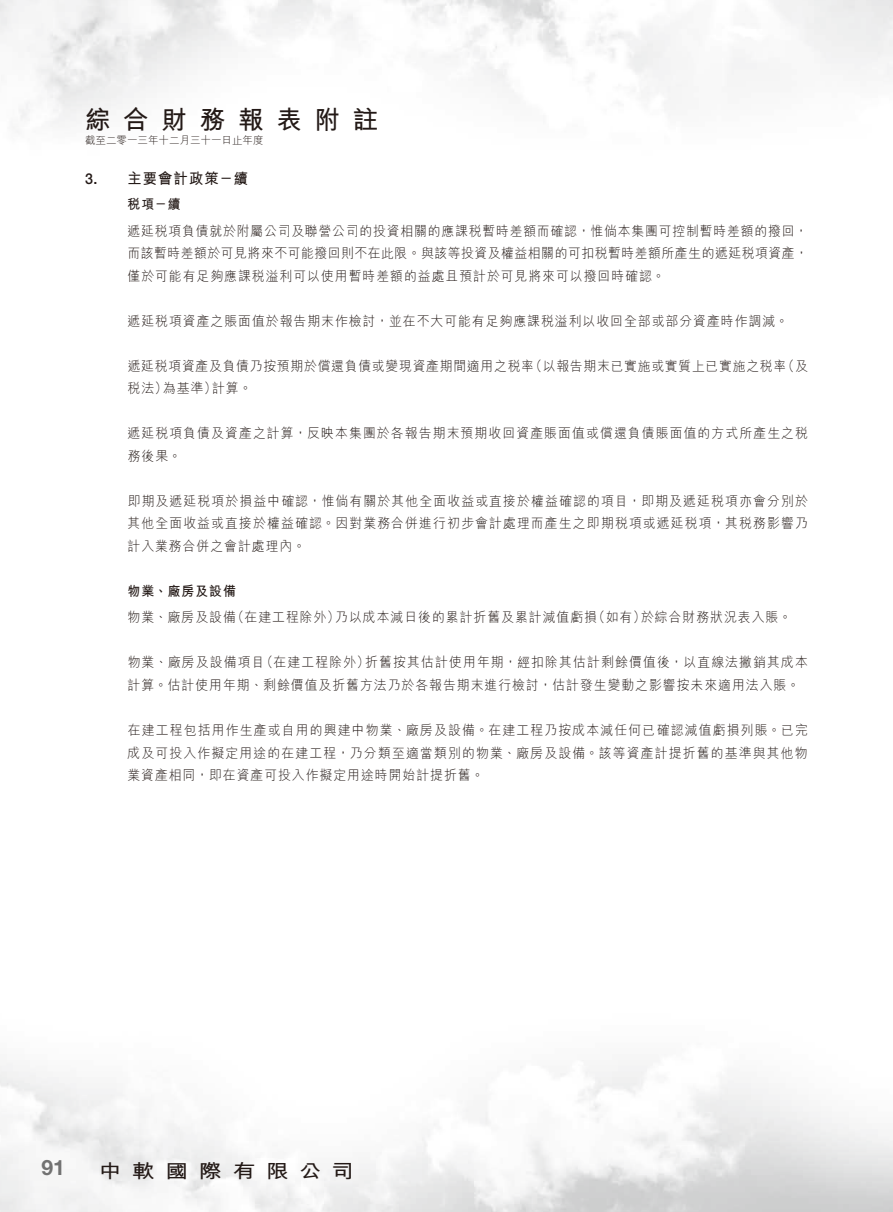
<style>
.page{position:relative;width:893px;height:1212px;background:#fff}
.page>*{position:absolute;margin:0;border:0;box-sizing:border-box;transform-origin:0 0}
.t1{font:700 25.5px "M Hei HK";letter-spacing:.5em;color:#231916}
.t2{font:700 21.15px "Helvetica Neue LT Std";color:#727272}
.t3{font:700 19.05px "M Hei HK";letter-spacing:.46em;color:#231916;scale:1.2 1}
.t4{font:700 15px "M Hei HK";letter-spacing:.08em;color:#231916;scale:.95 1}
.t5{font:500 15px "Helvetica Neue LT Std";color:#231916;scale:.95 1}
.t6{font:300 13.5px/22.5px "M Hei HK";letter-spacing:.08em;color:#231916;text-align:justify;scale:.95 1}
.t7{font:300 13.5px/22.5px "M Hei HK";letter-spacing:.06em;color:#231916;scale:.95 1}
.t8{font:700 13.5px "M Hei HK";letter-spacing:.08em;color:#231916;scale:.95 1}
.t9{font:300 10.5px "M Hei HK";color:#231916}
</style>
<div class="page">
<h1 class="t1" style="left:85px;top:101px;width:295px">綜合財務報表附註</h1>
<p class="t9" style="left:85px;top:133px;width:180px">截至二零一三年十二月三十一日止年度</p>
<p class="t4" style="left:128px;top:167px;width:128px">主要會計政策－續</p>
<p class="t5" style="left:85px;top:169px;width:14px">3.</p>
<p class="t8" style="left:128px;top:194px;width:57px">稅項－續</p>
<p class="t6" style="left:127px;top:219px;width:718px">遞延稅項負債就於附屬公司及聯營公司的投資相關的應課稅暫時差額而確認，惟倘本集團可控制暫時差額的撥回，而該暫時差額於可見將來不可能撥回則不在此限。與該等投資及權益相關的可扣稅暫時差額所產生的遞延稅項資產，僅於可能有足夠應課稅溢利可以使用暫時差額的益處且預計於可見將來可以撥回時確認。</p>
<p class="t6" style="left:128px;top:309px;width:697px">遞延稅項資產之賬面值於報告期末作檢討，並在不大可能有足夠應課稅溢利以收回全部或部分資產時作調減。</p>
<p class="t6" style="left:782px;top:354px;width:29px">（及</p>
<p class="t7" style="left:530px;top:354px;width:272px">（以報告期末已實施或實質上已實施之稅率</p>
<p class="t7" style="left:212px;top:354px;width:340px;text-indent:-84px">遞延稅項資產及負債乃按預期於償還負債或變現資產期間適用之稅率計算。</p>
<p class="t6" style="left:128px;top:376px;width:43px">稅法）</p>
<p class="t6" style="left:128px;top:421px;width:718px">遞延稅項負債及資產之計算，反映本集團於各報告期末預期收回資產賬面值或償還負債賬面值的方式所產生之稅務後果。</p>
<p class="t6" style="left:127px;top:489px;width:718px">即期及遞延稅項於損益中確認，惟倘有關於其他全面收益或直接於權益確認的項目，即期及遞延稅項亦會分別於其他全面收益或直接於權益確認。因對業務合併進行初步會計處理而產生之即期稅項或遞延稅項，其稅務影響乃計入業務合併之會計處理內。</p>
<p class="t8" style="left:128px;top:581px;width:116px">物業、廠房及設備</p>
<p class="t6" style="left:641px;top:606px;width:160px">於綜合財務狀況表入賬。</p>
<p class="t6" style="left:163px;top:376px;width:58px">為基準）</p>
<p class="t6" style="left:231px;top:606px;width:116px">（在建工程除外）</p>
<p class="t6" style="left:593px;top:606px;width:57px">（如有）</p>
<p class="t6" style="left:335px;top:606px;width:277px">乃以成本減日後的累計折舊及累計減值虧損</p>
<p class="t6" style="left:128px;top:606px;width:116px">物業、廠房及設備</p>
<p class="t6" style="left:260px;top:651px;width:116px">（在建工程除外）</p>
<p class="t6" style="left:365px;top:651px;width:467px">折舊按其估計使用年期，經扣除其估計剩餘價值後，以直線法撇銷其成本</p>
<p class="t6" style="left:128px;top:651px;width:709px">物業、廠房及設備項目<br>計算。估計使用年期、剩餘價值及折舊方法乃於各報告期末進行檢討，估計發生變動之影響按未來適用法入賬。</p>
<p class="t6" style="left:127px;top:718px;width:718px">在建工程包括用作生產或自用的興建中物業、廠房及設備。在建工程乃按成本減任何已確認減值虧損列賬。已完成及可投入作擬定用途的在建工程，乃分類至適當類別的物業、廠房及設備。該等資產計提折舊的基準與其他物業資產相同，即在資產可投入作擬定用途時開始計提折舊。</p>
<h2 class="t2" style="left:42px;top:1155px;width:25px">91</h2>
<h3 class="t3" style="left:99px;top:1157px;width:214px">中軟國際有限公司</h3>
</div>
